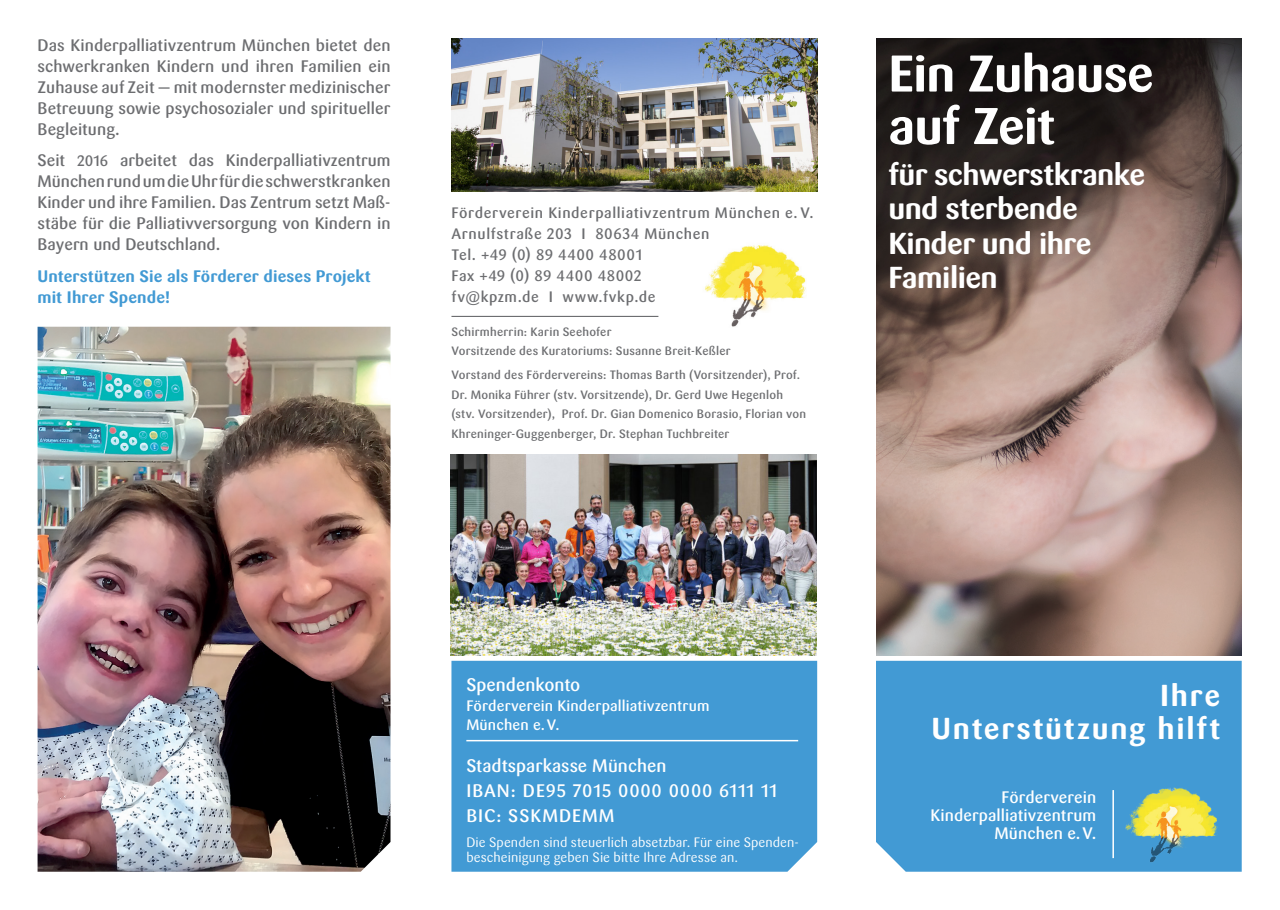
<style>
.page{position:relative;width:1280px;height:910px;background:#fff}
.page>*{position:absolute;margin:0;border:0;box-sizing:border-box;transform-origin:0 0}
.t1{font:700 51px/52.5px "Sari OT";letter-spacing:-.02em;color:#fff}
.t2{font:700 30px/34.5px "Sari OT";letter-spacing:-.02em;color:#fff}
.t3{font:700 30px/33px "Sari OT";letter-spacing:.06em;color:#fff;text-align:right}
.t4{font:500 18px/25px "Sari OT";letter-spacing:.045em;color:#fff}
.t5{font:500 18px "Sari OT";letter-spacing:.005em;color:#fff}
.t6{font:500 16.5px/21px "Sari OT";color:#6c6d70;text-align:justify}
.t7{font:700 16.5px/21px "Sari OT";letter-spacing:.005em;color:#429ad4}
.t8{font:500 16.5px/18px "Sari OT";letter-spacing:.005em;color:#fff;text-align:right}
.t9{font:500 15px/21px "Sari OT";letter-spacing:.04em;color:#6c6d70}
.t10{font:500 15px/19.5px "Sari OT";letter-spacing:.01em;color:#fff}
.t11{font:13.5px/15px "Sari OT";letter-spacing:.005em;color:#fff}
.t12{font:500 12px/19.5px "Sari OT";letter-spacing:.02em;color:#6c6d70}
.s1{font-size:15px}
</style>
<div class="page">
<div style="left:876px;top:661px;width:366px;height:211px;background:#429ad4"></div>
<img style="left:876px;top:38px;width:366px;height:617px">
<div style="left:451px;top:661px;width:366px;height:211px;background:#429ad4"></div>
<img style="left:451px;top:38px;width:366px;height:153px">
<img style="left:705px;top:245px;width:101px;height:82px">
<hr style="left:451px;top:316px;width:207px;height:1px;background:#6c6d70">
<img style="left:450px;top:455px;width:366px;height:200px">
<img style="left:1124px;top:786px;width:94px;height:77px">
<hr style="left:1112px;top:790px;width:2px;height:68px;background:#fff">
<img style="left:38px;top:327px;width:352px;height:545px">
<hr style="left:466px;top:740px;width:332px;height:1px;background:#fff">
<p class="t6" style="left:38px;top:34px;width:354px">Das Kinderpalliativzentrum München bietet den schwerkranken Kindern und ihren Familien ein Zuhause auf Zeit — mit modernster medizinischer Betreuung sowie psychosozialer und spiritueller Begleitung.</p>
<p class="t6" style="left:38px;top:150px;width:354px">Seit <span class="s1">2016</span> arbeitet das Kinderpalliativzentrum München rund um die Uhr für die schwerstkranken Kinder und ihre Familien. Das Zentrum setzt Maß&shy;stäbe für die Palliativversorgung von Kindern in Bayern und Deutschland.</p>
<p class="t7" style="left:38px;top:265px;width:335px">Unterstützen Sie als Förderer dieses Projekt mit Ihrer Spende!</p>
<p class="t9" style="left:451px;top:202px;width:364px">Förderverein Kinderpalliativzentrum München e. V.<br>Arnulfstraße 203 I 80634 München<br>Tel. +49 (0) 89 4400 48001<br>Fax +49 (0) 89 4400 48002<br>fv@kpzm.de I www.fvkp.de</p>
<p class="t12" style="left:451px;top:322px;width:281px">Schirmherrin: Karin Seehofer<br>Vorsitzende des Kuratoriums: Susanne Breit-Keßler</p>
<p class="t12" style="left:451px;top:365px;width:356px">Vorstand des Fördervereins: Thomas Barth (Vorsitzender), Prof.<br>Dr. Monika Führer (stv. Vorsitzende), Dr. Gerd Uwe Hegenloh (stv. Vorsitzender), Prof. Dr. Gian Domenico Borasio, Florian von Khreninger-Guggenberger, Dr. Stephan Tuchbreiter</p>
<h1 class="t1" style="left:888px;top:47px;width:267px">Ein Zuhause auf Zeit</h1>
<h2 class="t2" style="left:888px;top:157px;width:258px">für schwerstkranke und sterbende<br>Kinder und ihre<br>Familien</h2>
<p class="t5" style="left:466px;top:673px;width:115px">Spendenkonto</p>
<p class="t10" style="left:466px;top:696px;width:245px">Förderverein Kinderpalliativzentrum<br>München e.V.</p>
<p class="t4" style="left:466px;top:753px;width:313px">Stadtsparkasse München<br>IBAN: DE95 7015 0000 0000 6111 11<br>BIC: SSKMDEMM</p>
<p class="t11" style="left:466px;top:835px;width:334px">Die Spenden sind steuerlich absetzbar. Für eine Spenden&shy;bescheinigung geben Sie bitte Ihre Adresse an.</p>
<h2 class="t3" style="left:931px;top:679px;width:290px">Ihre<br>Unterstützung hilft</h2>
<p class="t8" style="left:930px;top:788px;width:167px">Förderverein<br>Kinderpalliativzentrum<br>München e.V.</p>
</div>
